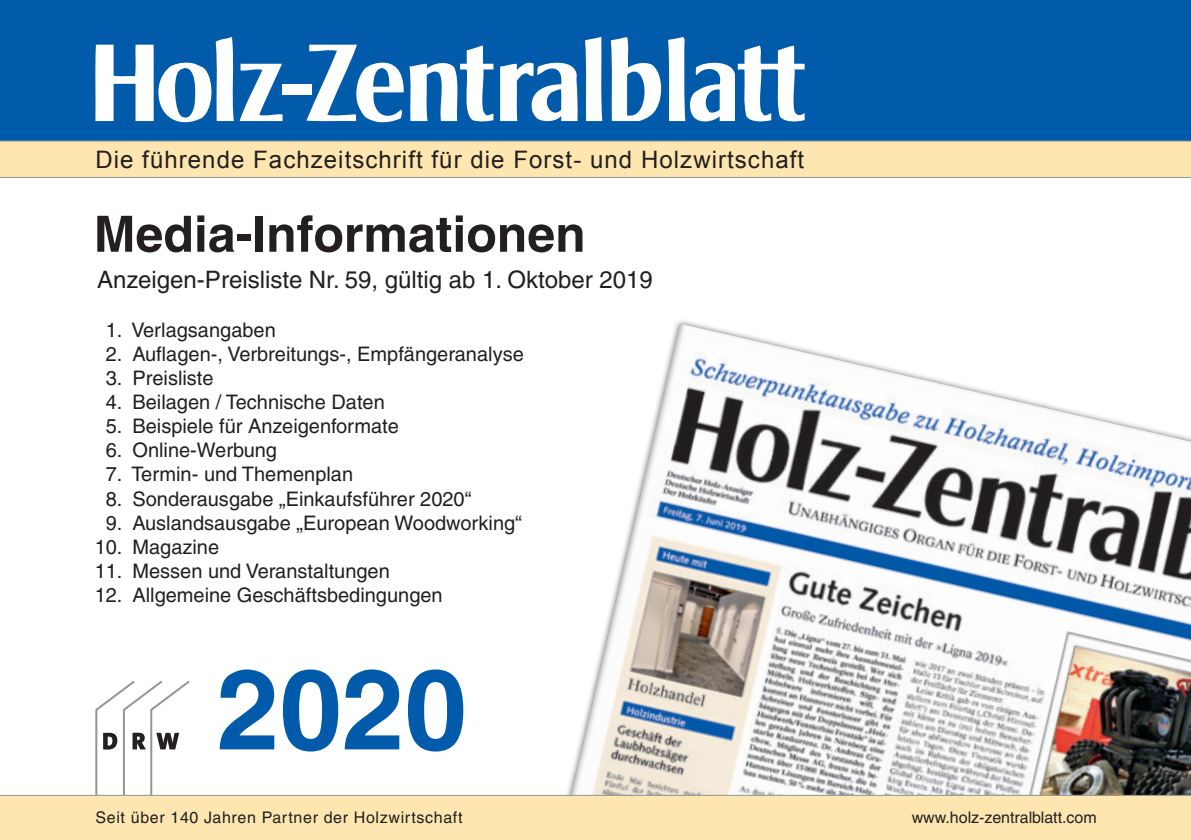
<style>
.page{position:relative;width:1191px;height:840px;background:#fff}
.page>*{position:absolute;margin:0;border:0;box-sizing:border-box;transform-origin:0 0}
.t1{font:700 112.4px "Helvetica";color:#015aaa}
.t2{font:700 50px "Helvetica";color:#231f20}
.t3{font:24px "Arial";letter-spacing:.045em;color:#231f20}
.t4{font:24px "Helvetica";color:#231f20}
.t5{font:20px "Helvetica";color:#231f20}
.t6{font:16px "Helvetica";letter-spacing:.04em;color:#231f20}
.t7{font:16px "Helvetica";color:#231f20}
</style>
<div class="page">
<img style="left:567px;top:323px;width:624px;height:471px">
<svg style="left:95px;top:680px;width:95px;height:114px"></svg>
<div style="left:0;top:0;width:1191px;height:141px;background:#015aaa"></div>
<svg style="left:0;top:140px;width:1191px;height:38px;background:#f4dfae"></svg>
<svg style="left:611px;top:37px;width:193px;height:85px"></svg>
<svg style="left:585px;top:37px;width:17px;height:84px"></svg>
<svg style="left:500px;top:62px;width:78px;height:60px"></svg>
<svg style="left:306px;top:45px;width:187px;height:78px"></svg>
<div style="left:282px;top:84px;width:30px;height:10px;background:#fff"></div>
<svg style="left:95px;top:37px;width:187px;height:86px"></svg>
<div style="left:0;top:794px;width:1191px;height:45px;background:#fee6b0"></div>
<p class="t3" style="left:95px;top:143px;width:710px">Die führende Fachzeitschrift für die Forst- und Holzwirtschaft</p>
<h2 class="t2" style="left:94px;top:203px;width:493px">Media-Informationen</h2>
<p class="t4" style="left:97px;top:266px;width:557px">Anzeigen-Preisliste Nr. 59, gültig ab 1. Oktober 2019</p>
<p class="t5" style="left:106px;top:318px;width:171px">1. Verlagsangaben</p>
<p class="t5" style="left:106px;top:342px;width:419px">2. Auflagen-, Verbreitungs-, Empfängeranalyse</p>
<p class="t5" style="left:106px;top:366px;width:109px">3. Preisliste</p>
<p class="t5" style="left:106px;top:390px;width:280px">4. Beilagen / Technische Daten</p>
<p class="t5" style="left:106px;top:414px;width:294px">5. Beispiele für Anzeigenformate</p>
<p class="t5" style="left:106px;top:438px;width:173px">6. Online-Werbung</p>
<p class="t5" style="left:106px;top:462px;width:249px">7. Termin- und Themenplan</p>
<p class="t5" style="left:106px;top:486px;width:367px">8. Sonderausgabe „Einkaufsführer 2020“</p>
<p class="t5" style="left:106px;top:510px;width:417px">9. Auslandsausgabe „European Woodworking“</p>
<p class="t5" style="left:95px;top:534px;width:126px">10. Magazine</p>
<p class="t5" style="left:95px;top:558px;width:297px">11. Messen und Veranstaltungen</p>
<p class="t5" style="left:95px;top:582px;width:349px">12. Allgemeine Geschäftsbedingungen</p>
<h1 class="t1" style="left:217px;top:640px;width:251px">2020</h1>
<p class="t6" style="left:96px;top:808px;width:368px">Seit über 140 Jahren Partner der Holzwirtschaft</p>
<p class="t7" style="left:911px;top:808px;width:187px">www.holz-zentralblatt.com</p>
</div>
